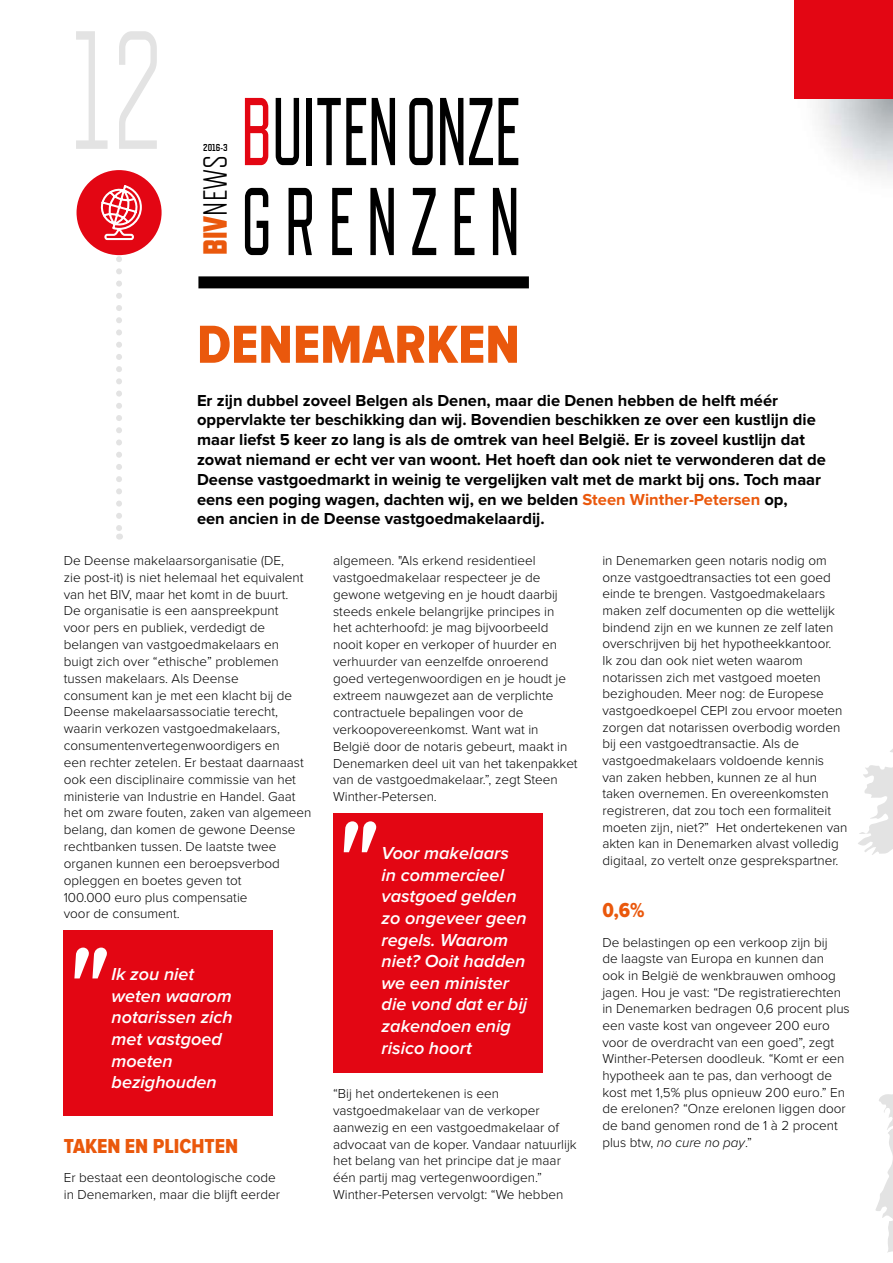
<style>
.page{position:relative;width:893px;height:1263px;background:#fff}
.page>*{position:absolute;margin:0;border:0;box-sizing:border-box;transform-origin:0 0}
.t1{font:96px/90px "Refrigerator Deluxe";letter-spacing:-.01em;color:#000;text-align:right;scale:.75 1}
.t2{font:55.5px "Proxima Nova Cond Extrabld";color:#ea580c}
.t3{font:300 33.45px "Refrigerator Deluxe";color:#000}
.t4{font:21px "Proxima Nova Cond Extrabld";color:#ea580c}
.t5{font:italic 600 18px/21.6px "Proxima Nova";color:#fff}
.t6{font:700 16.5px/19.8px "Proxima Nova";color:#000}
.t7{font:300 13.5px/16.6px "Proxima Nova";color:#000}
.t8{font:700 10.05px "Refrigerator Deluxe";color:#000}
.s1{color:#e30613}
.s2{font-weight:800;color:#ea580c}
.s3{color:#ea580c}
.s4{font-style:italic}
</style>
<div class="page">
<svg style="left:858px;top:749px;width:35px;height:106px"></svg>
<svg style="left:875px;top:1094px;width:18px;height:159px"></svg>
<svg style="left:116px;top:255px;width:6px;height:285px"></svg>
<div style="left:77px;top:170px;width:85px;height:85px;background:#e30613;border-radius:50%"></div>
<svg style="left:100px;top:185px;width:42px;height:56px"></svg>
<div style="left:198px;top:276px;width:331px;height:12px;background:#000"></div>
<div style="left:64px;top:930px;width:209px;height:186px;background:#e30613"></div>
<svg style="left:74px;top:947px;width:33px;height:31px"></svg>
<div style="left:333px;top:813px;width:209px;height:259px;background:#e30613"></div>
<svg style="left:344px;top:821px;width:32px;height:31px"></svg>
<div style="left:794px;top:0;width:99px;height:99px;background:#e30613"></div>
<h1 class="t1" style="left:72px;top:87px;width:599px"><sup>12</sup> <span class="s1">B</span>UITEN ONZE<br>GRENZEN</h1>
<p class="t8" style="left:203px;top:142px;width:26px">2016-3</p>
<h3 class="t3" style="left:196px;top:255px;width:102px;rotate:-90deg"><span class="s2">BIV</span>NEWS</h3>
<h2 class="t2" style="left:197px;top:313px;width:324px">DENEMARKEN</h2>
<p class="t6" style="left:197px;top:391px;width:630px">Er zijn dubbel zoveel Belgen als Denen, maar die Denen hebben de helft méér oppervlakte ter beschikking dan wij. Bovendien beschikken ze over een kustlijn die maar liefst 5 keer zo lang is als de omtrek van heel België. Er is zoveel kustlijn dat zowat niemand er echt ver van woont. Het hoeft dan ook niet te verwonderen dat de Deense vastgoedmarkt in weinig te vergelijken valt met de markt bij ons. Toch maar eens een poging wagen, dachten wij, en we belden <span class="s3">Steen Winther-Petersen</span> op,<br>een ancien in de Deense vastgoedmakelaardij.</p>
<p class="t7" style="left:64px;top:552px;width:249px">De Deense makelaarsorganisatie (DE,<br>zie post-it) is niet helemaal het equivalent van het BIV, maar het komt in de buurt.<br>De organisatie is een aanspreekpunt<br>voor pers en publiek, verdedigt de belangen van vastgoedmakelaars en buigt zich over “ethische” problemen tussen makelaars. Als Deense<br>consument kan je met een klacht bij de Deense makelaarsassociatie terecht, waarin verkozen vastgoedmakelaars, consumentenvertegenwoordigers en<br>een rechter zetelen. Er bestaat daarnaast ook een disciplinaire commissie van het ministerie van Industrie en Handel. Gaat het om zware fouten, zaken van algemeen belang, dan komen de gewone Deense rechtbanken tussen. De laatste twee organen kunnen een beroepsverbod opleggen en boetes geven tot<br>100.000 euro plus compensatie<br>voor de consument.</p>
<p class="t7" style="left:333px;top:552px;width:246px">algemeen. "Als erkend residentieel vastgoedmakelaar respecteer je de gewone wetgeving en je houdt daarbij steeds enkele belangrijke principes in<br>het achterhoofd: je mag bijvoorbeeld nooit koper en verkoper of huurder en verhuurder van eenzelfde onroerend goed vertegenwoordigen en je houdt je extreem nauwgezet aan de verplichte contractuele bepalingen voor de verkoopovereenkomst. Want wat in België door de notaris gebeurt, maakt in Denemarken deel uit van het takenpakket van de vastgoedmakelaar.”, zegt Steen Winther-Petersen.</p>
<p class="t7" style="left:602px;top:552px;width:247px">in Denemarken geen notaris nodig om onze vastgoedtransacties tot een goed einde te brengen. Vastgoedmakelaars maken zelf documenten op die wettelijk bindend zijn en we kunnen ze zelf laten overschrijven bij het hypotheekkantoor.<br>Ik zou dan ook niet weten waarom notarissen zich met vastgoed moeten bezighouden. Meer nog: de Europese vastgoedkoepel CEPI zou ervoor moeten zorgen dat notarissen overbodig worden bij een vastgoedtransactie. Als de vastgoedmakelaars voldoende kennis van zaken hebben, kunnen ze al hun taken overnemen. En overeenkomsten registreren, dat zou toch een formaliteit moeten zijn, niet?” Het ondertekenen van akten kan in Denemarken alvast volledig digitaal, zo vertelt onze gesprekspartner.</p>
<h3 class="t4" style="left:602px;top:898px;width:44px">0,6%</h3>
<p class="t7" style="left:602px;top:934px;width:249px">De belastingen op een verkoop zijn bij<br>de laagste van Europa en kunnen dan<br>ook in België de wenkbrauwen omhoog jagen. Hou je vast: “De registratierechten in Denemarken bedragen 0,6 procent plus een vaste kost van ongeveer 200 euro voor de overdracht van een goed”, zegt Winther-Petersen doodleuk. “Komt er een hypotheek aan te pas, dan verhoogt de kost met 1,5% plus opnieuw 200 euro.” En de erelonen? “Onze erelonen liggen door de band genomen rond de 1 à 2 procent plus btw, <span class="s4">no cure no pay</span>.”</p>
<h3 class="t5" style="left:382px;top:843px;width:147px">Voor makelaars in commercieel vastgoed gelden zo ongeveer geen regels. Waarom niet? Ooit hadden we een minister die vond dat er bij zakendoen enig risico hoort</h3>
<p class="t7" style="left:333px;top:1085px;width:245px">“Bij het ondertekenen is een vastgoedmakelaar van de verkoper aanwezig en een vastgoedmakelaar of advocaat van de koper. Vandaar natuurlijk het belang van het principe dat je maar één partij mag vertegenwoordigen.” Winther-Petersen vervolgt: “We hebben</p>
<h3 class="t5" style="left:112px;top:964px;width:123px">Ik zou niet weten waarom notarissen zich met vastgoed moeten bezighouden</h3>
<h3 class="t4" style="left:64px;top:1134px;width:176px">TAKEN EN PLICHTEN</h3>
<p class="t7" style="left:64px;top:1169px;width:218px">Er bestaat een deontologische code in Denemarken, maar die blijft eerder</p>
</div>
